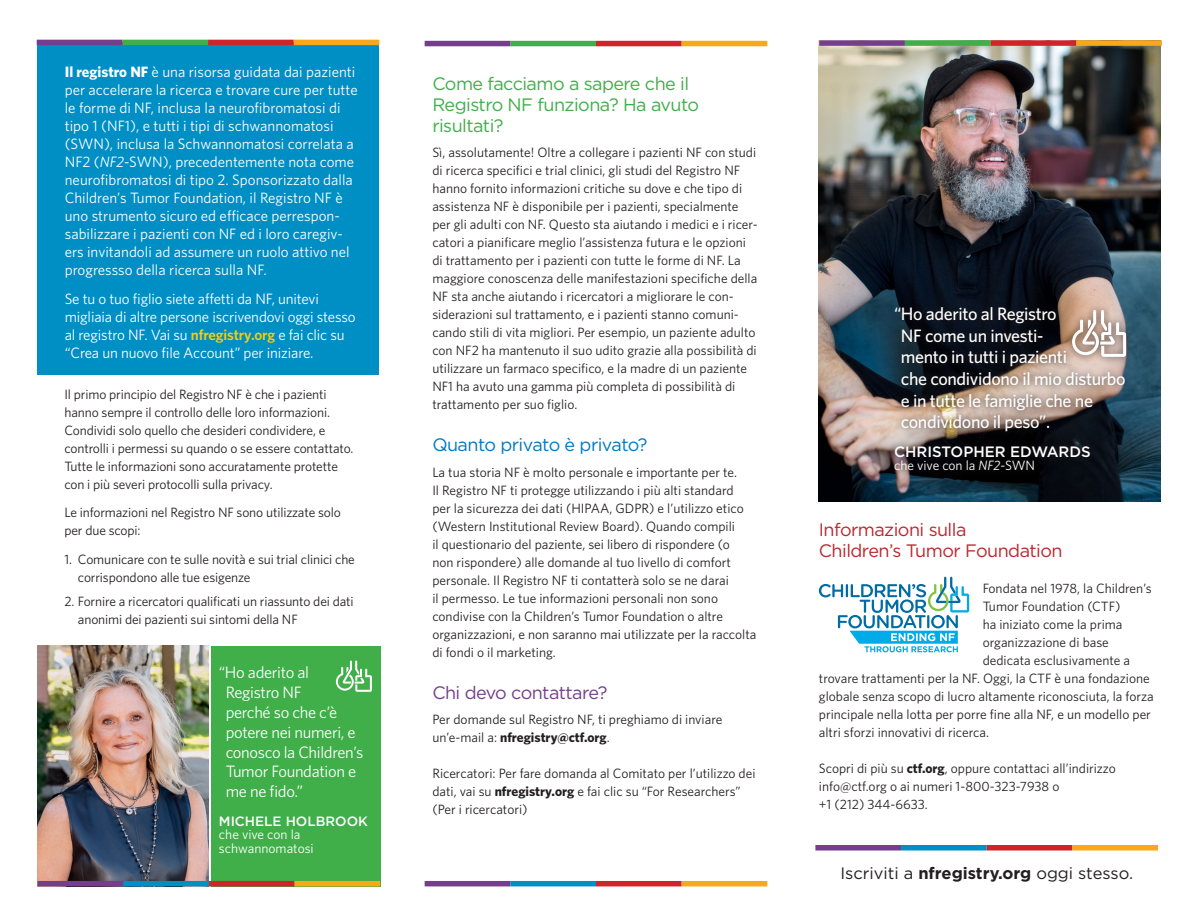
<style>
.page{position:relative;width:1188px;height:918px;background:#fff}
.page>*{position:absolute;margin:0;border:0;box-sizing:border-box;transform-origin:0 0}
.t1{font:500 18px/21.6px "Whitney";letter-spacing:-.02em;color:#fff}
.subhead{font:18px/21px "Gotham";letter-spacing:-.03em;color:#40ae49}
.subhead-2{font:18px/21px "Gotham";letter-spacing:-.03em;color:#b9282e}
.subhead-3{font:18px "Gotham";letter-spacing:-.03em;color:#0079c2}
.subhead-4{font:18px "Gotham";letter-spacing:-.03em;color:#753e8d}
.t2{font:16.5px/19.8px "Whitney";letter-spacing:-.02em;color:#fff}
.t3{font:16.5px "Gotham";color:#231f20}
.t4{font:15px/18px "Whitney";color:#fff}
.t5{font:500 15px "Gotham";color:#fff}
.text_1{font:13.5px/18px "Whitney";color:#231f20}
.t6{font:13.5px/13.5px "Whitney";color:#fff}
.text_1-2{font:700 13.5px "Whitney";color:#231f20}
.t7{font:500 13.5px "Gotham";color:#fff}
.s1{font-weight:700}
.s2{font-style:italic}
.s3{font-weight:600;color:#fecd08}
.s4{font-weight:400}
</style>
<div class="page">
<img style="left:37px;top:646px;width:171px;height:235px">
<div style="left:37px;top:42px;width:342px;height:333px;background:#008fc5"></div>
<div style="left:208px;top:40px;width:86px;height:5px;background:#d1232a"></div>
<div style="left:122px;top:40px;width:86px;height:5px;background:#40ae49"></div>
<div style="left:37px;top:40px;width:85px;height:5px;background:#753e8d"></div>
<div style="left:294px;top:40px;width:85px;height:5px;background:#f9a71b"></div>
<div style="left:211px;top:646px;width:169px;height:240px;background:#40ae49"></div>
<div style="left:209px;top:881px;width:85px;height:5px;background:#d1232a"></div>
<div style="left:123px;top:881px;width:86px;height:5px;background:#008fc5"></div>
<div style="left:37px;top:881px;width:86px;height:5px;background:#753e8d"></div>
<div style="left:294px;top:881px;width:86px;height:5px;background:#f9a71b"></div>
<div style="left:596px;top:881px;width:86px;height:5px;background:#d1232a"></div>
<div style="left:510px;top:881px;width:86px;height:5px;background:#008fc5"></div>
<div style="left:425px;top:881px;width:85px;height:5px;background:#753e8d"></div>
<div style="left:682px;top:881px;width:85px;height:5px;background:#f9a71b"></div>
<div style="left:987px;top:845px;width:85px;height:6px;background:#d1232a"></div>
<div style="left:901px;top:845px;width:86px;height:6px;background:#008fc5"></div>
<div style="left:815px;top:845px;width:86px;height:6px;background:#753e8d"></div>
<div style="left:1072px;top:845px;width:86px;height:6px;background:#f9a71b"></div>
<img style="left:819px;top:46px;width:342px;height:455px">
<div style="left:991px;top:40px;width:85px;height:6px;background:#d1232a"></div>
<div style="left:905px;top:40px;width:86px;height:6px;background:#40ae49"></div>
<div style="left:819px;top:40px;width:86px;height:6px;background:#753e8d"></div>
<div style="left:1076px;top:40px;width:86px;height:6px;background:#f9a71b"></div>
<div style="left:596px;top:41px;width:86px;height:5px;background:#d1232a"></div>
<div style="left:510px;top:41px;width:86px;height:5px;background:#40ae49"></div>
<div style="left:425px;top:41px;width:85px;height:5px;background:#753e8d"></div>
<div style="left:682px;top:41px;width:85px;height:5px;background:#f9a71b"></div>
<div style="left:887px;top:300px;width:245px;height:178px;background:#231f20;opacity:.89"></div>
<svg style="left:336px;top:661px;width:36px;height:31px"></svg>
<div style="left:1065px;top:303px;width:69px;height:62px;background:#231f20;opacity:.75"></div>
<svg style="left:1072px;top:310px;width:54px;height:47px"></svg>
<svg style="left:819px;top:577px;width:150px;height:75px"></svg>
<p class="t4" style="left:65px;top:63px;width:294px"><span class="s1">Il registro NF</span> è una risorsa guidata dai pazienti per accelerare la ricerca e trovare cure per tutte le forme di NF, inclusa la neurofibromatosi di tipo 1 (NF1), e tutti i tipi di schwannomatosi (SWN), inclusa la Schwannomatosi correlata a NF2 (<span class="s2">NF2</span>-SWN), precedentemente nota come neurofibromatosi di tipo 2. Sponsorizzato dalla Children’s Tumor Foundation, il Registro NF è uno strumento sicuro ed efficace perrespon&shy;sabilizzare i pazienti con NF ed i loro caregiv&shy;ers invitandoli ad assumere un ruolo attivo nel progressso della ricerca sulla NF.</p>
<p class="t4" style="left:65px;top:289px;width:293px">Se tu o tuo figlio siete affetti da NF, unitevi migliaia di altre persone iscrivendovi oggi stesso al registro NF. Vai su <span class="s3">nfregistry.org</span> e fai clic su “Crea un nuovo file Account” per iniziare.</p>
<p class="text_1" style="left:64px;top:384px;width:291px">Il primo principio del Registro NF è che i pazienti hanno sempre il controllo delle loro informazioni.<br>Condividi solo quello che desideri condividere, e controlli i permessi su quando o se essere contattato.<br>Tutte le informazioni sono accuratamente protette con i più severi protocolli sulla privacy.</p>
<p class="text_1" style="left:64px;top:503px;width:278px">Le informazioni nel Registro NF sono utilizzate solo per due scopi:</p>
<p class="text_1" style="left:78px;top:549px;width:278px;text-indent:-14px">1. Comunicare con te sulle novità e sui trial clinici che corrispondono alle tue esigenze</p>
<p class="text_1" style="left:78px;top:592px;width:277px;text-indent:-14px">2. Fornire a ricercatori qualificati un riassunto dei dati anonimi dei pazienti sui sintomi della NF</p>
<p class="t2" style="left:226px;top:662px;width:139px;text-indent:-7px">“Ho aderito al<br>Registro NF<br>perché so che c’è potere nei numeri, e conosco la Children’s<br>Tumor Foundation e me ne fido.”</p>
<p class="t7" style="left:219px;top:812px;width:151px">MICHELE HOLBROOK</p>
<p class="t6" style="left:219px;top:828px;width:96px">che vive con la schwannomatosi</p>
<p class="subhead" style="left:432px;top:73px;width:268px">Come facciamo a sapere che il<br>Registro NF funziona? Ha avuto risultati?</p>
<p class="text_1" style="left:432px;top:143px;width:327px">Sì, assolutamente! Oltre a collegare i pazienti NF con studi di ricerca specifici e trial clinici, gli studi del Registro NF hanno fornito informazioni critiche su dove e che tipo di assistenza NF è disponibile per i pazienti, specialmente per gli adulti con NF. Questo sta aiutando i medici e i ricer&shy;catori a pianificare meglio l’assistenza futura e le opzioni di trattamento per i pazienti con tutte le forme di NF. La maggiore conoscenza delle manifestazioni specifiche della NF sta anche aiutando i ricercatori a migliorare le con&shy;siderazioni sul trattamento, e i pazienti stanno comuni&shy;cando stili di vita migliori. Per esempio, un paziente adulto con NF2 ha mantenuto il suo udito grazie alla possibilità di utilizzare un farmaco specifico, e la madre di un paziente NF1 ha avuto una gamma più completa di possibilità di trattamento per suo figlio.</p>
<p class="subhead-3" style="left:432px;top:434px;width:217px">Quanto privato è privato?</p>
<p class="text_1" style="left:432px;top:463px;width:326px">La tua storia NF è molto personale e importante per te.<br>Il Registro NF ti protegge utilizzando i più alti standard<br>per la sicurezza dei dati (HIPAA, GDPR) e l’utilizzo etico (Western Institutional Review Board). Quando compili<br>il questionario del paziente, sei libero di rispondere (o<br>non rispondere) alle domande al tuo livello di comfort personale. Il Registro NF ti contatterà solo se ne darai<br>il permesso. Le tue informazioni personali non sono condivise con la Children’s Tumor Foundation o altre organizzazioni, e non saranno mai utilizzate per la raccolta di fondi o il marketing.</p>
<p class="subhead-4" style="left:432px;top:681px;width:177px">Chi devo contattare?</p>
<p class="text_1" style="left:432px;top:710px;width:292px">Per domande sul Registro NF, ti preghiamo di inviare</p>
<p class="text_1-2" style="left:432px;top:729px;width:179px"><span class="s4">un’e-mail a:</span> nfregistry@ctf.org<span class="s4">.</span></p>
<p class="text_1" style="left:432px;top:764px;width:325px">Ricercatori: Per fare domanda al Comitato per l’utilizzo dei dati, vai su <span class="s1">nfregistry.org</span> e fai clic su “For Researchers” (Per i ricercatori)</p>
<p class="t1" style="left:901px;top:303px;width:226px;text-indent:-7px">“Ho aderito al Registro<br>NF come un investi-<br>mento in tutti i pazienti<br>che condividono il mio disturbo e in tutte le famiglie che ne condividono il peso”.</p>
<p class="t5" style="left:894px;top:442px;width:198px">CHRISTOPHER EDWARDS</p>
<p class="t6" style="left:894px;top:458px;width:143px">che vive con la <span class="s2">NF2</span>-SWN</p>
<p class="subhead-2" style="left:819px;top:519px;width:245px">Informazioni sulla<br>Children’s Tumor Foundation</p>
<p class="text_1" style="left:983px;top:579px;width:171px">Fondata nel 1978, la Children’s</p>
<p class="text_1" style="left:983px;top:597px;width:139px">Tumor Foundation (CTF)</p>
<p class="text_1" style="left:983px;top:615px;width:141px">ha iniziato come la prima</p>
<p class="text_1" style="left:983px;top:633px;width:128px">organizzazione di base</p>
<p class="text_1" style="left:983px;top:651px;width:149px">dedicata esclusivamente a</p>
<p class="text_1" style="left:819px;top:669px;width:332px">trovare trattamenti per la NF. Oggi, la CTF è una fondazione</p>
<p class="text_1" style="left:819px;top:687px;width:336px">globale senza scopo di lucro altamente riconosciuta, la forza</p>
<p class="text_1" style="left:819px;top:705px;width:334px">principale nella lotta per porre fine alla NF, e un modello per</p>
<p class="text_1" style="left:819px;top:723px;width:172px">altri sforzi innovativi di ricerca.</p>
<p class="text_1" style="left:819px;top:759px;width:298px">Scopri di più su <span class="s1">ctf.org</span>, oppure contattaci all’indirizzo info@ctf.org o ai numeri 1-800-323-7938 o<br>+1 (212) 344-6633.</p>
<p class="t3" style="left:840px;top:863px;width:294px">Iscriviti a <span class="s1">nfregistry.org</span> oggi stesso.</p>
</div>
